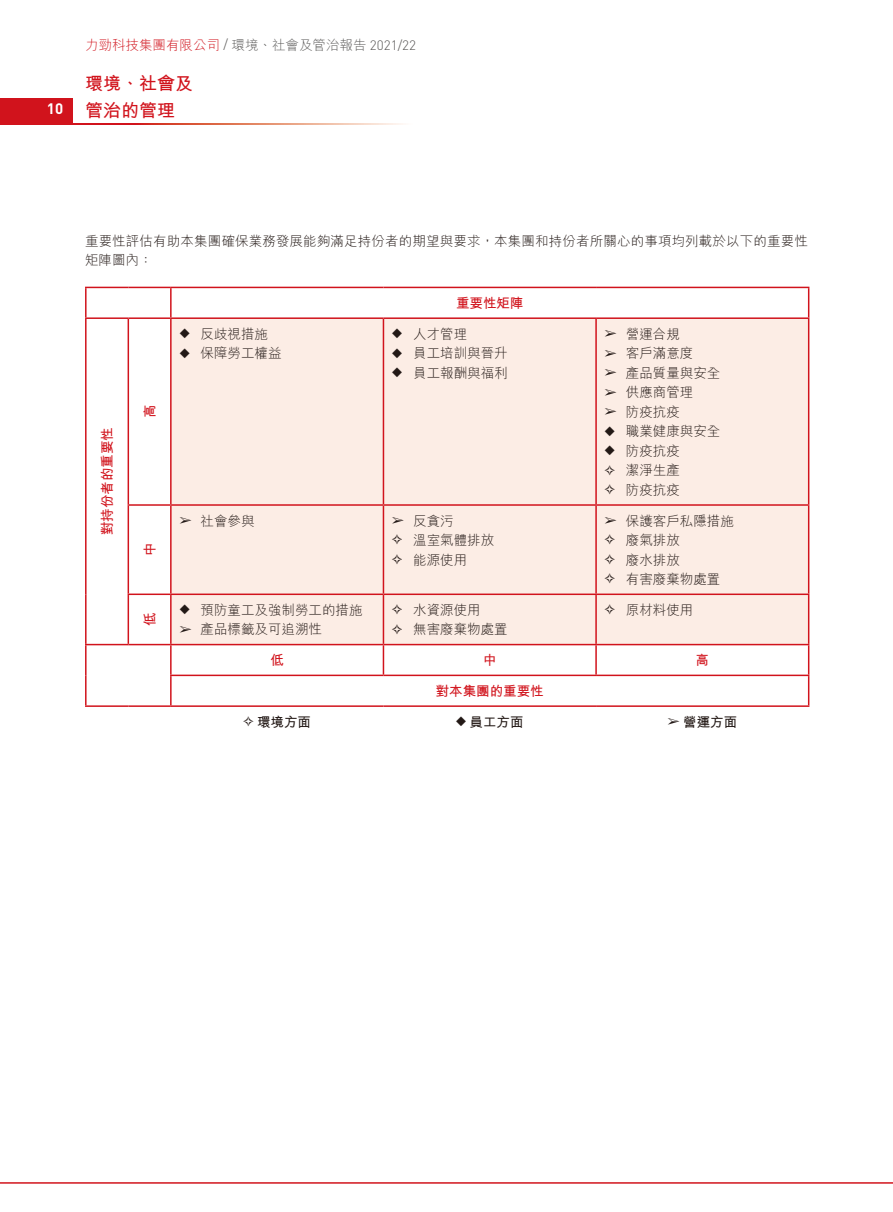
<style>
.page{position:relative;width:893px;height:1212px;background:#fff}
.page>*{position:absolute;margin:0;border:0;box-sizing:border-box;transform-origin:0 0}
.t1{font:700 18px/27px "M Hei HK";color:#d1131c}
.t2{font:700 15px "DIN";color:#fff}
.t3{font:300 13.5px/19.5px "M Hei HK";color:#231916}
.t4{font:300 13.5px "M Hei HK";color:#d1131c}
.t5{font:700 13.5px "M Hei HK";color:#d1131c}
.t6{font:700 13.5px "M Hei HK";color:#231916}
.s1{font-family:"DIN";color:#595857}
.s2{color:#595857}
</style>
<div class="page">
<svg style="left:73px;top:123px;width:737px;height:584px"></svg>
<hr style="left:0;top:1182px;width:893px;height:2px;background:#d1131c">
<svg style="left:0;top:124px;width:412px;height:1px"></svg>
<div style="left:0;top:98px;width:73px;height:26px;background:#d1131c"></div>
<div style="left:172px;top:319px;width:636px;height:325px;background:#fcede5"></div>
<hr style="left:85px;top:319px;width:2px;height:186px;background:#d1131c">
<hr style="left:85px;top:505px;width:2px;height:89px;background:#d1131c">
<hr style="left:85px;top:594px;width:2px;height:50px;background:#d1131c">
<hr style="left:128px;top:319px;width:1px;height:185px;background:#d1131c">
<hr style="left:128px;top:595px;width:1px;height:49px;background:#d1131c">
<hr style="left:85px;top:287px;width:43px;height:1px;background:#d1131c">
<hr style="left:85px;top:288px;width:2px;height:29px;background:#d1131c">
<hr style="left:128px;top:287px;width:43px;height:1px;background:#d1131c">
<hr style="left:85px;top:317px;width:43px;height:2px;background:#d1131c">
<hr style="left:128px;top:317px;width:43px;height:2px;background:#d1131c">
<hr style="left:171px;top:644px;width:212px;height:1px;background:#d1131c">
<hr style="left:383px;top:644px;width:213px;height:1px;background:#d1131c">
<hr style="left:596px;top:644px;width:213px;height:1px;background:#d1131c">
<hr style="left:170px;top:675px;width:213px;height:1px;background:#d1131c">
<hr style="left:170px;top:319px;width:2px;height:185px;background:#d1131c">
<hr style="left:170px;top:506px;width:2px;height:87px;background:#d1131c">
<hr style="left:170px;top:595px;width:2px;height:49px;background:#d1131c">
<hr style="left:171px;top:705px;width:212px;height:2px;background:#d1131c">
<hr style="left:383px;top:705px;width:213px;height:2px;background:#d1131c">
<hr style="left:596px;top:705px;width:213px;height:2px;background:#d1131c">
<hr style="left:383px;top:319px;width:1px;height:185px;background:#d1131c">
<hr style="left:383px;top:506px;width:1px;height:87px;background:#d1131c">
<hr style="left:383px;top:595px;width:1px;height:49px;background:#d1131c">
<hr style="left:383px;top:645px;width:1px;height:30px;background:#d1131c">
<hr style="left:383px;top:675px;width:213px;height:1px;background:#d1131c">
<hr style="left:128px;top:504px;width:43px;height:2px;background:#d1131c">
<hr style="left:128px;top:506px;width:1px;height:87px;background:#d1131c">
<hr style="left:171px;top:504px;width:212px;height:2px;background:#d1131c">
<hr style="left:383px;top:504px;width:213px;height:2px;background:#d1131c">
<hr style="left:596px;top:504px;width:213px;height:2px;background:#d1131c">
<hr style="left:128px;top:593px;width:43px;height:2px;background:#d1131c">
<hr style="left:171px;top:593px;width:212px;height:2px;background:#d1131c">
<hr style="left:383px;top:593px;width:213px;height:2px;background:#d1131c">
<hr style="left:596px;top:593px;width:213px;height:2px;background:#d1131c">
<hr style="left:595px;top:319px;width:2px;height:185px;background:#d1131c">
<hr style="left:808px;top:319px;width:1px;height:185px;background:#d1131c">
<hr style="left:595px;top:506px;width:2px;height:87px;background:#d1131c">
<hr style="left:808px;top:506px;width:1px;height:87px;background:#d1131c">
<hr style="left:595px;top:595px;width:2px;height:49px;background:#d1131c">
<hr style="left:808px;top:595px;width:1px;height:49px;background:#d1131c">
<hr style="left:595px;top:645px;width:2px;height:30px;background:#d1131c">
<hr style="left:808px;top:645px;width:1px;height:30px;background:#d1131c">
<hr style="left:596px;top:675px;width:213px;height:1px;background:#d1131c">
<svg style="left:808px;top:676px;width:1px;height:29px"></svg>
<hr style="left:171px;top:287px;width:212px;height:1px;background:#d1131c">
<hr style="left:170px;top:288px;width:2px;height:29px;background:#d1131c">
<hr style="left:383px;top:287px;width:213px;height:1px;background:#d1131c">
<hr style="left:596px;top:287px;width:213px;height:1px;background:#d1131c">
<svg style="left:808px;top:288px;width:1px;height:29px"></svg>
<hr style="left:171px;top:317px;width:212px;height:2px;background:#d1131c">
<hr style="left:383px;top:317px;width:213px;height:2px;background:#d1131c">
<hr style="left:596px;top:317px;width:213px;height:2px;background:#d1131c">
<hr style="left:85px;top:644px;width:43px;height:1px;background:#d1131c">
<hr style="left:85px;top:645px;width:2px;height:30px;background:#d1131c">
<hr style="left:128px;top:644px;width:43px;height:1px;background:#d1131c">
<hr style="left:170px;top:645px;width:2px;height:30px;background:#d1131c">
<hr style="left:85px;top:675px;width:2px;height:30px;background:#d1131c">
<hr style="left:170px;top:676px;width:2px;height:29px;background:#d1131c">
<hr style="left:85px;top:705px;width:43px;height:2px;background:#d1131c">
<hr style="left:128px;top:705px;width:43px;height:2px;background:#d1131c">
<p class="t2" style="left:47px;top:99px;width:18px">10</p>
<p class="t4" style="left:85px;top:38px;width:333px">力勁科技集團有限公司 <span class="s1">/</span> <span class="s2">環境、社會及管治報告</span> <span class="s1">2021/22</span></p>
<h1 class="t1" style="left:85px;top:68px;width:109px">環境、社會及管治的管理</h1>
<p class="t3" style="left:85px;top:231px;width:724px">重要性評估有助本集團確保業務發展能夠滿足持份者的期望與要求，本集團和持份者所關心的事項均列載於以下的重要性矩陣圖內：</p>
<p class="t5" style="left:456px;top:293px;width:69px">重要性矩陣</p>
<p class="t5" style="left:97px;top:535px;width:110px;rotate:-90deg">對持份者的重要性</p>
<p class="t5" style="left:140px;top:418px;width:15px;rotate:-90deg">高</p>
<p class="t5" style="left:140px;top:556px;width:15px;rotate:-90deg">中</p>
<p class="t5" style="left:140px;top:626px;width:15px;rotate:-90deg">低</p>
<p class="t3" style="left:179px;top:324px;width:90px">◆ 反歧視措施</p>
<p class="t3" style="left:179px;top:343px;width:104px">◆ 保障勞工權益</p>
<p class="t3" style="left:392px;top:324px;width:77px">◆ 人才管理</p>
<p class="t3" style="left:392px;top:343px;width:117px">◆ 員工培訓與晉升</p>
<p class="t3" style="left:392px;top:363px;width:117px">◆ 員工報酬與福利</p>
<p class="t3" style="left:605px;top:324px;width:77px">➢ 營運合規</p>
<p class="t3" style="left:605px;top:343px;width:90px">➢ 客戶滿意度</p>
<p class="t3" style="left:605px;top:363px;width:117px">➢ 產品質量與安全</p>
<p class="t3" style="left:605px;top:382px;width:90px">➢ 供應商管理</p>
<p class="t3" style="left:605px;top:402px;width:77px">➢ 防疫抗疫</p>
<p class="t3" style="left:605px;top:421px;width:117px">◆ 職業健康與安全</p>
<p class="t3" style="left:605px;top:441px;width:77px;text-align:justify">◆ 防疫抗疫✧ 潔淨生產✧ 防疫抗疫</p>
<p class="t3" style="left:179px;top:511px;width:77px">➢ 社會參與</p>
<p class="t3" style="left:392px;top:511px;width:104px">➢ 反貪污<br>✧ 溫室氣體排放✧ 能源使用</p>
<p class="t3" style="left:605px;top:511px;width:131px">➢ 保護客戶私隱措施✧ 廢氣排放<br>✧ 廢水排放<br>✧ 有害廢棄物處置</p>
<p class="t3" style="left:179px;top:600px;width:185px">◆ 預防童工及強制勞工的措施</p>
<p class="t3" style="left:179px;top:619px;width:144px">➢ 產品標籤及可追溯性</p>
<p class="t3" style="left:392px;top:600px;width:117px">✧ 水資源使用<br>✧ 無害廢棄物處置</p>
<p class="t3" style="left:605px;top:600px;width:90px">✧ 原材料使用</p>
<p class="t5" style="left:270px;top:650px;width:15px">低</p>
<p class="t5" style="left:483px;top:650px;width:15px">中</p>
<p class="t5" style="left:696px;top:650px;width:15px">高</p>
<p class="t5" style="left:436px;top:681px;width:109px">對本集團的重要性</p>
<p class="t6" style="left:243px;top:712px;width:69px">✧ 環境方面</p>
<p class="t6" style="left:456px;top:712px;width:69px">◆ 員工方面</p>
<p class="t6" style="left:668px;top:712px;width:71px">➢ 營運方面</p>
</div>
